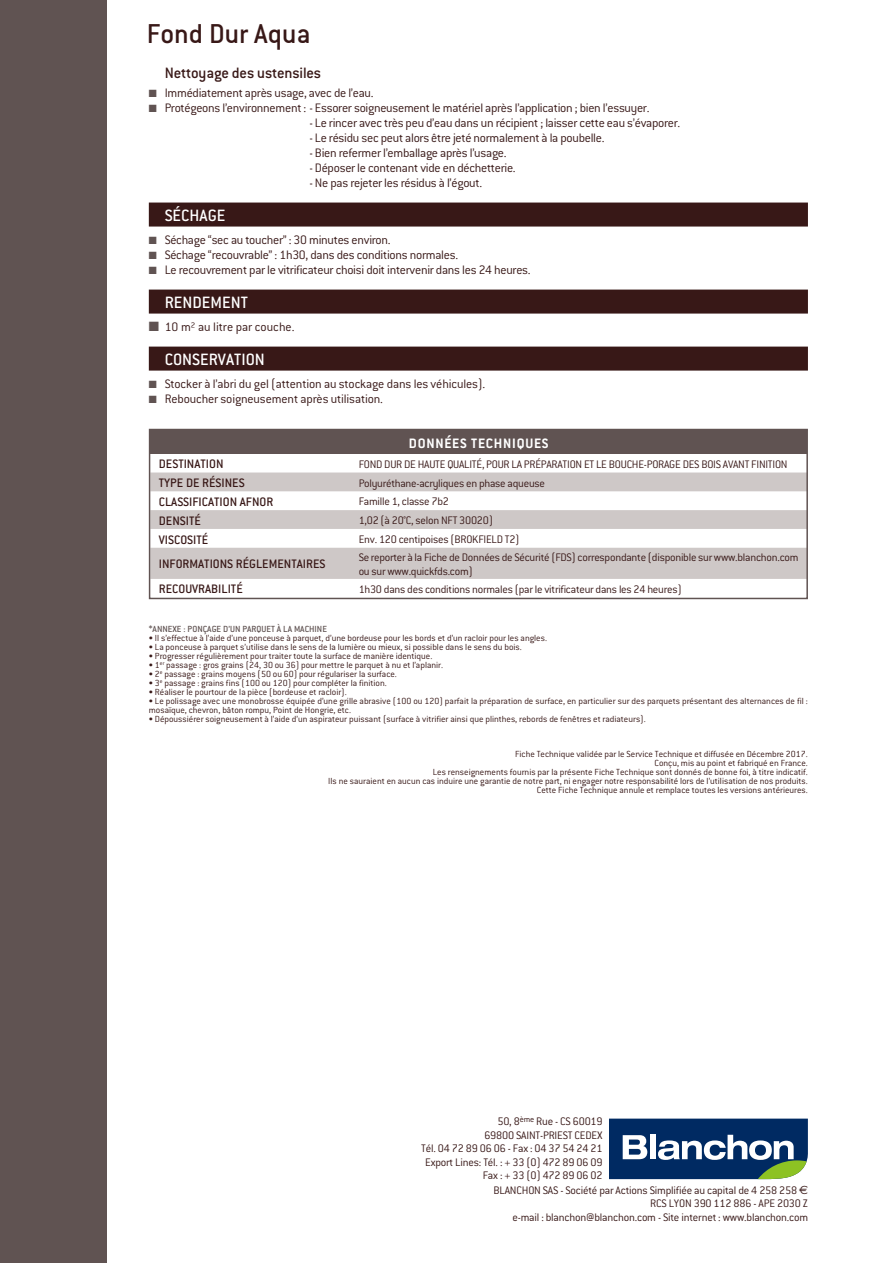
<style>
.page{position:relative;width:893px;height:1263px;background:#fff}
.page>*{position:absolute;margin:0;border:0;box-sizing:border-box;transform-origin:0 0}
.t1{font:500 30px "Conduit ITC";color:#381817}
.t2{font:500 18px "Conduit ITC";color:#fff}
.t3{font:500 16.5px "Conduit ITC";letter-spacing:-.01em;color:#381817}
.t4{font:700 15px "Conduit ITC";letter-spacing:.05em;color:#fff}
.t5{font:300 13.5px "Conduit ITC";letter-spacing:-.02em;color:#381817}
.t6{font:500 13.5px "Conduit ITC";color:#381817}
.t7{font:300 13.5px "Conduit ITC";color:#381817}
.t8{font:300 12px/13.5px "Conduit ITC";letter-spacing:-.02em;color:#381817}
.t9{font:300 9.75px/9px "Conduit ITC";color:#381817;text-align:right}
.t10{font:500 9.75px "Conduit ITC";color:#605352}
.s1{color:#605352}
.s2{font-family:"Euro Sans";font-weight:400}
</style>
<div class="page">
<div style="left:0;top:0;width:106px;height:1263px;background:#605352"></div>
<div style="left:149px;top:203px;width:659px;height:24px;background:#381817"></div>
<div style="left:149px;top:290px;width:659px;height:24px;background:#381817"></div>
<div style="left:149px;top:347px;width:659px;height:24px;background:#381817"></div>
<div style="left:150px;top:430px;width:657px;height:24px;background:#605352"></div>
<svg style="left:152px;top:472px;width:653px;height:107px;fill:#cec8c7"></svg>
<div style="left:149px;top:429px;width:659px;height:170px;border:2px solid #605352"></div>
<svg style="left:609px;top:1118px;width:199px;height:61px"></svg>
<h1 class="t1" style="left:147px;top:16px;width:165px">Fond Dur Aqua</h1>
<h3 class="t3" style="left:165px;top:64px;width:158px">Nettoyage des ustensiles</h3>
<h3 class="t5" style="left:149px;top:86px;width:226px"><span class="s1">■</span> Immédiatement après usage, avec de l’eau.</h3>
<h3 class="t5" style="left:149px;top:101px;width:502px"><span class="s1">■</span> Protégeons l’environnement : - Essorer soigneusement le matériel après l’application ; bien l’essuyer.</h3>
<h3 class="t5" style="left:309px;top:116px;width:372px">- Le rincer avec très peu d’eau dans un récipient ; laisser cette eau s’évaporer.</h3>
<h3 class="t5" style="left:309px;top:131px;width:297px">- Le résidu sec peut alors être jeté normalement à la poubelle.</h3>
<h3 class="t5" style="left:309px;top:146px;width:199px">- Bien refermer l’emballage après l’usage.</h3>
<h3 class="t5" style="left:309px;top:161px;width:208px">- Déposer le contenant vide en déchetterie.</h3>
<h3 class="t5" style="left:309px;top:176px;width:174px">- Ne pas rejeter les résidus à l’égout.</h3>
<h2 class="t2" style="left:165px;top:205px;width:62px">SÉCHAGE</h2>
<h3 class="t5" style="left:149px;top:233px;width:243px"><span class="s1">■</span> Séchage “sec au toucher” : 30 minutes environ.</h3>
<h3 class="t5" style="left:149px;top:248px;width:311px"><span class="s1">■</span> Séchage “recouvrable” : 1h30, dans des conditions normales.</h3>
<h3 class="t5" style="left:149px;top:263px;width:383px"><span class="s1">■</span> Le recouvrement par le vitrificateur choisi doit intervenir dans les 24 heures.</h3>
<h2 class="t2" style="left:165px;top:292px;width:85px">RENDEMENT</h2>
<h3 class="t7" style="left:149px;top:320px;width:147px"><span class="s1">■</span> 10 m² au litre par couche.</h3>
<h2 class="t2" style="left:165px;top:349px;width:102px">CONSERVATION</h2>
<h3 class="t5" style="left:149px;top:377px;width:338px"><span class="s1">■</span> Stocker à l’abri du gel (attention au stockage dans les véhicules).</h3>
<h3 class="t5" style="left:149px;top:392px;width:236px"><span class="s1">■</span> Reboucher soigneusement après utilisation.</h3>
<h3 class="t4" style="left:409px;top:434px;width:141px">DONNÉES TECHNIQUES</h3>
<h3 class="t6" style="left:159px;top:456px;width:66px">DESTINATION</h3>
<p class="t8" style="left:359px;top:457px;width:430px">FOND DUR DE HAUTE QUALITÉ, POUR LA PRÉPARATION ET LE BOUCHE-PORAGE DES BOIS AVANT FINITION</p>
<h3 class="t6" style="left:159px;top:475px;width:87px">TYPE DE RÉSINES</h3>
<p class="t8" style="left:359px;top:476px;width:188px">Polyuréthane-acryliques en phase aqueuse</p>
<h3 class="t6" style="left:159px;top:494px;width:116px">CLASSIFICATION AFNOR</h3>
<p class="t8" style="left:359px;top:495px;width:92px">Famille 1, classe 7b2</p>
<h3 class="t6" style="left:159px;top:513px;width:44px">DENSITÉ</h3>
<p class="t8" style="left:359px;top:514px;width:136px">1,02 (à 20°C, selon NFT 30020)</p>
<h3 class="t6" style="left:159px;top:532px;width:51px">VISCOSITÉ</h3>
<p class="t8" style="left:359px;top:532px;width:162px">Env. 120 centipoises (BROKFIELD T2)</p>
<h3 class="t6" style="left:159px;top:557px;width:168px">INFORMATIONS RÉGLEMENTAIRES</h3>
<p class="t8" style="left:359px;top:551px;width:441px">Se reporter à la Fiche de Données de Sécurité (FDS) correspondante (disponible sur www.blanchon.com ou sur www.quickfds.com)</p>
<h3 class="t6" style="left:159px;top:582px;width:85px">RECOUVRABILITÉ</h3>
<p class="t8" style="left:359px;top:582px;width:324px">1h30 dans des conditions normales (par le vitrificateur dans les 24 heures)</p>
<p class="t10" style="left:149px;top:623px;width:180px">*ANNEXE : PONÇAGE D’UN PARQUET À LA MACHINE</p>
<p class="t9" style="left:149px;top:633px;width:400px">• Il s’effectue à l’aide d’une ponceuse à parquet, d’une bordeuse pour les bords et d’un racloir pour les angles.</p>
<p class="t9" style="left:149px;top:642px;width:375px">• La ponceuse à parquet s’utilise dans le sens de la lumière ou mieux, si possible dans le sens du bois.</p>
<p class="t9" style="left:149px;top:651px;width:285px">• Progresser régulièrement pour traiter toute la surface de manière identique.</p>
<p class="t9" style="left:149px;top:660px;width:296px">• 1<sup>er</sup> passage : gros grains (24, 30 ou 36) pour mettre le parquet à nu et l’aplanir.</p>
<p class="t9" style="left:149px;top:669px;width:250px">• 2<sup>e</sup> passage : grains moyens (50 ou 60) pour régulariser la surface.</p>
<p class="t9" style="left:149px;top:678px;width:240px">• 3<sup>e</sup> passage : grains fins (100 ou 120) pour compléter la finition.</p>
<p class="t9" style="left:149px;top:687px;width:199px">• Réaliser le pourtour de la pièce (bordeuse et racloir).</p>
<p class="t9" style="left:149px;top:696px;width:661px;text-align:left">• Le polissage avec une monobrosse équipée d’une grille abrasive (100 ou 120) parfait la préparation de surface, en particulier sur des parquets présentant des alternances de fil : mosaïque, chevron, bâton rompu, Point de Hongrie, etc.</p>
<p class="t9" style="left:149px;top:714px;width:498px">• Dépoussiérer soigneusement à l’aide d’un aspirateur puissant (surface à vitrifier ainsi que plinthes, rebords de fenêtres et radiateurs).</p>
<p class="t9" style="left:328px;top:749px;width:481px">Fiche Technique validée par le Service Technique et diffusée en Décembre 2017.<br>Conçu, mis au point et fabriqué en France.<br>Les renseignements fournis par la présente Fiche Technique sont donnés de bonne foi, à titre indicatif.<br>Ils ne sauraient en aucun cas induire une garantie de notre part, ni engager notre responsabilité lors de l’utilisation de nos produits.<br>Cette Fiche Technique annule et remplace toutes les versions antérieures.</p>
<p class="t8" style="left:497px;top:1115px;width:107px">50, 8<sup>ème</sup> Rue - CS 60019</p>
<p class="t8" style="left:484px;top:1128px;width:120px">69800 SAINT-PRIEST CEDEX</p>
<p class="t8" style="left:421px;top:1142px;width:183px">Tél. 04 72 89 06 06 - Fax : 04 37 54 24 21</p>
<p class="t8" style="left:425px;top:1155px;width:179px">Export Lines: Tél. : + 33 (0) 472 89 06 09</p>
<p class="t8" style="left:483px;top:1169px;width:121px">Fax : + 33 (0) 472 89 06 02</p>
<p class="t8" style="left:493px;top:1183px;width:316px">BLANCHON SAS - Société par Actions Simplifiée au capital de 4 258 258 <span class="s2">€</span></p>
<p class="t8" style="left:650px;top:1196px;width:160px">RCS LYON 390 112 886 - APE 2030 Z</p>
<p class="t8" style="left:512px;top:1210px;width:297px">e-mail : blanchon@blanchon.com - Site internet : www.blanchon.com</p>
</div>
